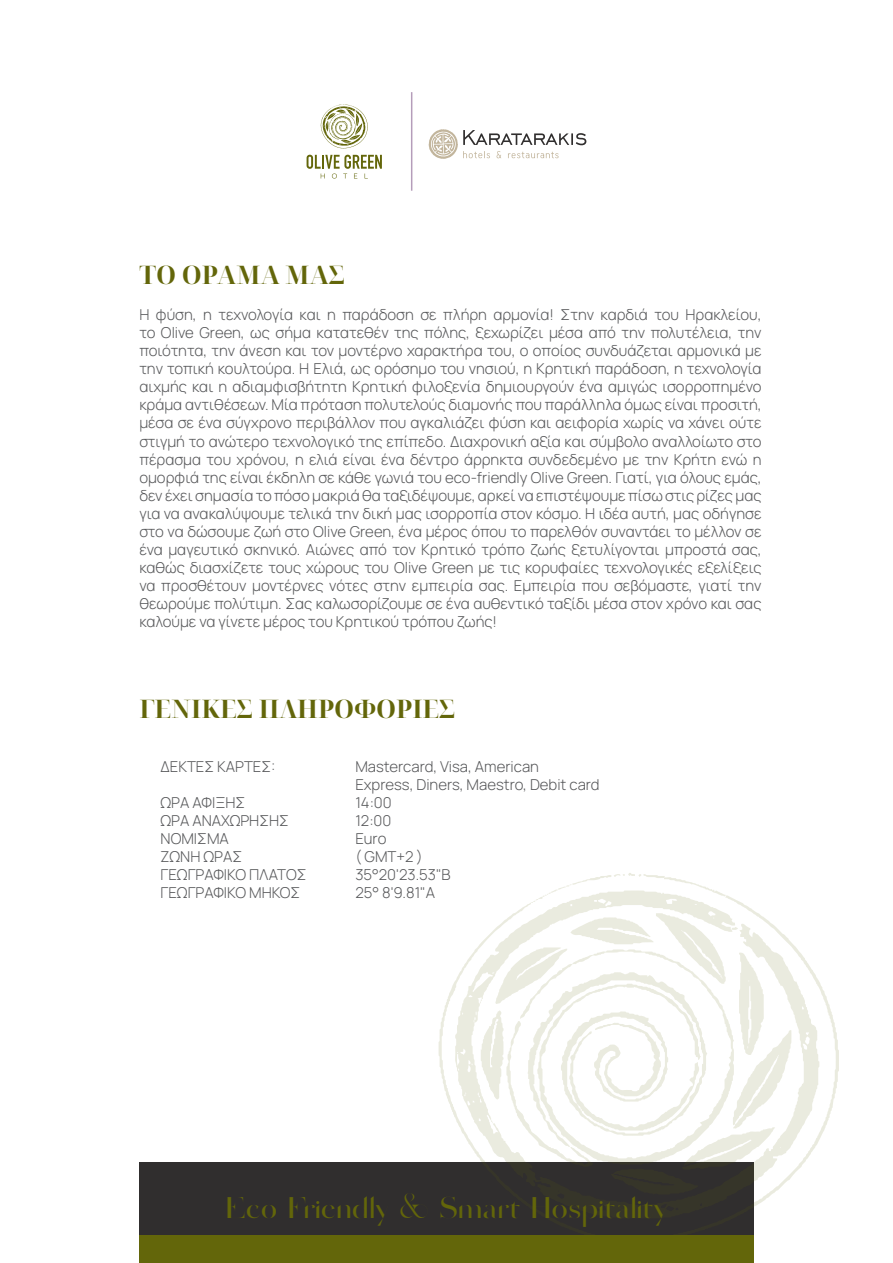
<style>
.page{position:relative;width:893px;height:1263px;background:#fff}
.page>*{position:absolute;margin:0;border:0;box-sizing:border-box;transform-origin:0 0}
.t1{font:30px "Sage";color:#63660a}
.t2{font:700 25.5px "Noto Serif Display";color:#63660a}
.t3{font:300 15px/18px "Manrope";color:#57585a;text-align:justify}
</style>
<div class="page">
<div style="left:139px;top:1162px;width:615px;height:99px;background:#302e2e"></div>
<div style="left:139px;top:1236px;width:615px;height:27px;background:#63660a"></div>
<svg style="left:429px;top:129px;width:157px;height:30px"></svg>
<hr style="left:411px;top:92px;width:1px;height:99px;background:#b59dba">
<svg style="left:321px;top:104px;width:47px;height:45px"></svg>
<svg style="left:307px;top:155px;width:75px;height:24px"></svg>
<svg style="left:438px;top:895px;width:401px;height:341px"></svg>
<svg style="left:531px;top:873px;width:195px;height:30px"></svg>
<svg style="left:480px;top:913px;width:311px;height:281px"></svg>
<p class="t2" style="left:139px;top:258px;width:207px">ΤΟ ΟΡΑΜΑ ΜΑΣ</p>
<p class="t3" style="left:139px;top:305px;width:624px">Η φύση, η τεχνολογία και η παράδοση σε πλήρη αρμονία! Στην καρδιά του Ηρακλείου, το Olive Green, ως σήμα κατατεθέν της πόλης, ξεχωρίζει μέσα από την πολυτέλεια, την ποιότητα, την άνεση και τον μοντέρνο χαρακτήρα του, ο οποίος συνδυάζεται αρμονικά με την τοπική κουλτούρα. Η Ελιά, ως ορόσημο του νησιού, η Κρητική παράδοση, η τεχνολογία αιχμής και η αδιαμφισβήτητη Κρητική φιλοξενία δημιουργούν ένα αμιγώς ισορροπημένο κράμα αντιθέσεων. Μία πρόταση πολυτελούς διαμονής που παράλληλα όμως είναι προσιτή, μέσα σε ένα σύγχρονο περιβάλλον που αγκαλιάζει φύση και αειφορία χωρίς να χάνει ούτε στιγμή το ανώτερο τεχνολογικό της επίπεδο. Διαχρονική αξία και σύμβολο αναλλοίωτο στο πέρασμα του χρόνου, η ελιά είναι ένα δέντρο άρρηκτα συνδεδεμένο με την Κρήτη ενώ η ομορφιά της είναι έκδηλη σε κάθε γωνιά του eco-friendly Olive Green. Γιατί, για όλους εμάς, δεν έχει σημασία το πόσο μακριά θα ταξιδέψουμε, αρκεί να επιστέψουμε πίσω στις ρίζες μας για να ανακαλύψουμε τελικά την δική μας ισορροπία στον κόσμο. Η ιδέα αυτή, μας οδήγησε στο να δώσουμε ζωή στο Olive Green, ένα μέρος όπου το παρελθόν συναντάει το μέλλον σε ένα μαγευτικό σκηνικό. Αιώνες από τον Κρητικό τρόπο ζωής ξετυλίγονται μπροστά σας, καθώς διασχίζετε τους χώρους του Olive Green με τις κορυφαίες τεχνολογικές εξελίξεις να προσθέτουν μοντέρνες νότες στην εμπειρία σας. Εμπειρία που σεβόμαστε, γιατί την θεωρούμε πολύτιμη. Σας καλωσορίζουμε σε ένα αυθεντικό ταξίδι μέσα στον χρόνο και σας καλούμε να γίνετε μέρος του Κρητικού τρόπου ζωής!</p>
<p class="t2" style="left:139px;top:692px;width:318px">ΓΕΝΙΚΕΣ ΠΛΗΡΟΦΟΡΙΕΣ</p>
<p class="t3" style="left:161px;top:757px;width:116px">ΔΕΚΤΕΣ ΚΑΡΤΕΣ:</p>
<p class="t3" style="left:355px;top:757px;width:185px">Mastercard, Visa, American</p>
<p class="t3" style="left:355px;top:775px;width:246px">Express, Diners, Maestro, Debit card</p>
<p class="t3" style="left:161px;top:793px;width:86px">ΩΡΑ ΑΦΙΞΗΣ</p>
<p class="t3" style="left:355px;top:793px;width:38px">14:00</p>
<p class="t3" style="left:161px;top:811px;width:130px">ΩΡΑ ΑΝΑΧΩΡΗΣΗΣ</p>
<p class="t3" style="left:355px;top:811px;width:38px">12:00</p>
<p class="t3" style="left:161px;top:829px;width:70px">ΝΟΜΙΣΜΑ</p>
<p class="t3" style="left:355px;top:829px;width:33px">Euro</p>
<p class="t3" style="left:161px;top:847px;width:83px">ΖΩΝΗ ΩΡΑΣ</p>
<p class="t3" style="left:355px;top:847px;width:69px">( GMT+2 )</p>
<p class="t3" style="left:161px;top:865px;width:148px">ΓΕΩΓΡΑΦΙΚΟ ΠΛΑΤΟΣ</p>
<p class="t3" style="left:355px;top:865px;width:97px">35°20'23.53"Β</p>
<p class="t3" style="left:161px;top:883px;width:141px">ΓΕΩΓΡΑΦΙΚΟ ΜΗΚΟΣ</p>
<p class="t3" style="left:355px;top:883px;width:81px">25° 8'9.81"Α</p>
<p class="t1" style="left:226px;top:1188px;width:443px">Eco Friendly &amp; Smart Hospitality</p>
</div>
